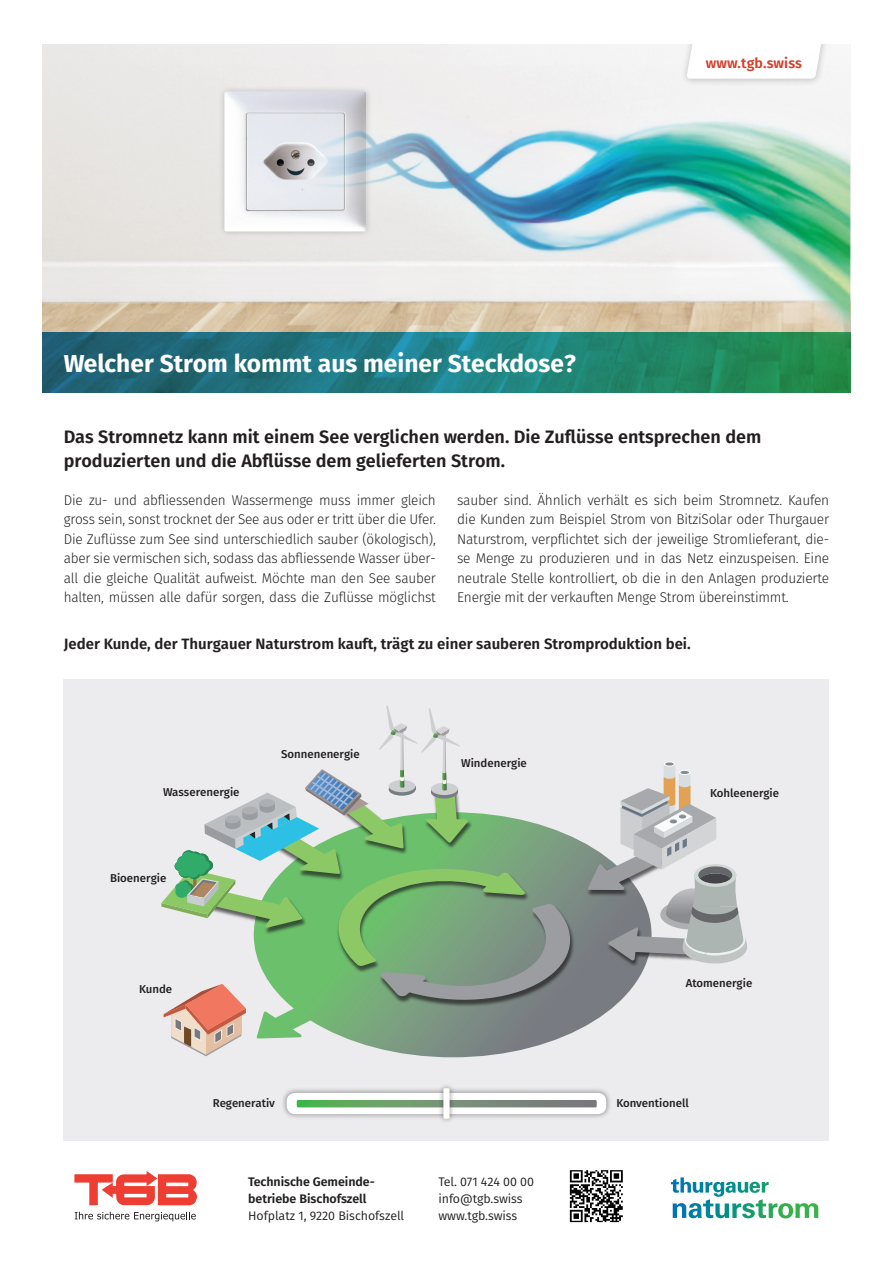
<style>
.page{position:relative;width:893px;height:1263px;background:#fff}
.page>*{position:absolute;margin:0;border:0;box-sizing:border-box;transform-origin:0 0}
.t1{font:700 24.6px "Fira Sans";color:#fff}
.t2{font:600 18px/24px "Fira Sans";color:#231f20}
.t3{font:600 15px "Fira Sans";color:#231f20}
.t4{font:600 14.25px "Fira Sans";letter-spacing:.01em;color:#d23f2a}
.t5{font:300 14.1px/19.5px "Fira Sans";letter-spacing:-.015em;color:#231f20;text-align:justify;scale:.96 1}
.t6{font:300 14.1px/19.5px "Fira Sans";letter-spacing:-.015em;color:#231f20;text-align:justify}
.t7{font:12.45px/17px "Fira Sans";letter-spacing:-.005em;color:#231f20}
.t8{font:600 12.45px/17px "Fira Sans";letter-spacing:-.005em;color:#231f20}
.t9{font:500 11.4px "Fira Sans";color:#231f20}
</style>
<div class="page">
<div style="left:64px;top:679px;width:765px;height:462px;background:#ececee"></div>
<svg style="left:425px;top:840px;width:219px;height:217px"></svg>
<img style="left:585px;top:840px;width:3px;height:58px">
<img style="left:605px;top:963px;width:107px;height:6px">
<div style="left:664px;top:761px;width:11px;height:6px;background:#f0f1f3;border-radius:50%"></div>
<svg style="left:588px;top:762px;width:159px;height:201px"></svg>
<svg style="left:161px;top:705px;width:418px;height:351px"></svg>
<svg style="left:43px;top:332px;width:807px;height:61px;background:#207172"></svg>
<img style="left:219px;top:86px;width:38px;height:153px">
<svg style="left:671px;top:1177px;width:147px;height:41px"></svg>
<div style="left:257px;top:69px;width:636px;height:306px;background:#fff;opacity:.75"></div>
<img style="left:310px;top:97px;width:540px;height:273px">
<div style="left:681px;top:18px;width:151px;height:69px;background:#231f20;opacity:.25"></div>
<svg style="left:686px;top:43px;width:138px;height:36px"></svg>
<div style="left:281px;top:1087px;width:331px;height:33px;background:#231f20;opacity:.5"></div>
<div style="left:287px;top:1093px;width:319px;height:21px;background:#fff;border-radius:9px"></div>
<div style="left:0;top:0;width:893px;height:43px;background:#fff"></div>
<svg style="left:297px;top:1100px;width:300px;height:7px;background:#6e936f"></svg>
<div style="left:438px;top:1082px;width:17px;height:42px;background:#231f20;opacity:.5"></div>
<div style="left:443px;top:1088px;width:7px;height:31px;background:#fff;border-radius:2px"></div>
<svg style="left:569px;top:1170px;width:1px;height:52px"></svg>
<svg style="left:570px;top:1170px;width:53px;height:52px"></svg>
<svg style="left:74px;top:1171px;width:123px;height:34px"></svg>
<svg style="left:75px;top:1212px;width:121px;height:9px"></svg>
<h1 class="t1" style="left:64px;top:343px;width:514px">Welcher Strom kommt aus meiner Steckdose?</h1>
<p class="t4" style="left:706px;top:51px;width:98px">www.tgb.swiss</p>
<p class="t2" style="left:64px;top:424px;width:699px">Das Stromnetz kann mit einem See verglichen werden. Die Zuflüsse entsprechen dem produzierten und die Abflüsse dem gelieferten Strom.</p>
<p class="t5" style="left:64px;top:490px;width:389px">Die zu- und abfliessenden Wassermenge muss immer gleich gross sein, sonst trocknet der See aus oder er tritt über die Ufer.<br>Die Zuflüsse zum See sind unterschiedlich sauber (ökologisch), aber sie vermischen sich, sodass das abfliessende Wasser über&shy;all die gleiche Qualität aufweist. Möchte man den See sauber halten, müssen alle dafür sorgen, dass die Zuflüsse möglichst</p>
<p class="t6" style="left:457px;top:490px;width:374px">sauber sind. Ähnlich verhält es sich beim Stromnetz. Kaufen die Kunden zum Beispiel Strom von BitziSolar oder Thurgauer Naturstrom, verpflichtet sich der jeweilige Stromlieferant, die&shy;se Menge zu produzieren und in das Netz einzuspeisen. Eine neutrale Stelle kontrolliert, ob die in den Anlagen produzierte Energie mit der verkauften Menge Strom übereinstimmt.</p>
<p class="t3" style="left:64px;top:632px;width:628px">Jeder Kunde, der Thurgauer Naturstrom kauft, trägt zu einer sauberen Stromproduktion bei.</p>
<p class="t9" style="left:163px;top:783px;width:78px">Wasserenergie</p>
<p class="t9" style="left:110px;top:869px;width:58px">Bioenergie</p>
<p class="t9" style="left:139px;top:979px;width:35px">Kunde</p>
<p class="t9" style="left:281px;top:744px;width:80px">Sonnenenergie</p>
<p class="t9" style="left:461px;top:754px;width:67px">Windenergie</p>
<p class="t9" style="left:710px;top:784px;width:71px">Kohleenergie</p>
<p class="t9" style="left:686px;top:974px;width:68px">Atomenergie</p>
<p class="t9" style="left:213px;top:1093px;width:64px">Regenerativ</p>
<p class="t9" style="left:616px;top:1093px;width:74px">Konventionell</p>
<p class="t8" style="left:248px;top:1172px;width:128px">Technische Gemeinde&shy;betriebe Bischofszell</p>
<p class="t7" style="left:248px;top:1206px;width:158px">Hofplatz 1, 9220 Bischofszell</p>
<p class="t7" style="left:438px;top:1173px;width:97px">Tel. 071 424 00 00 info@tgb.swiss www.tgb.swiss</p>
</div>
